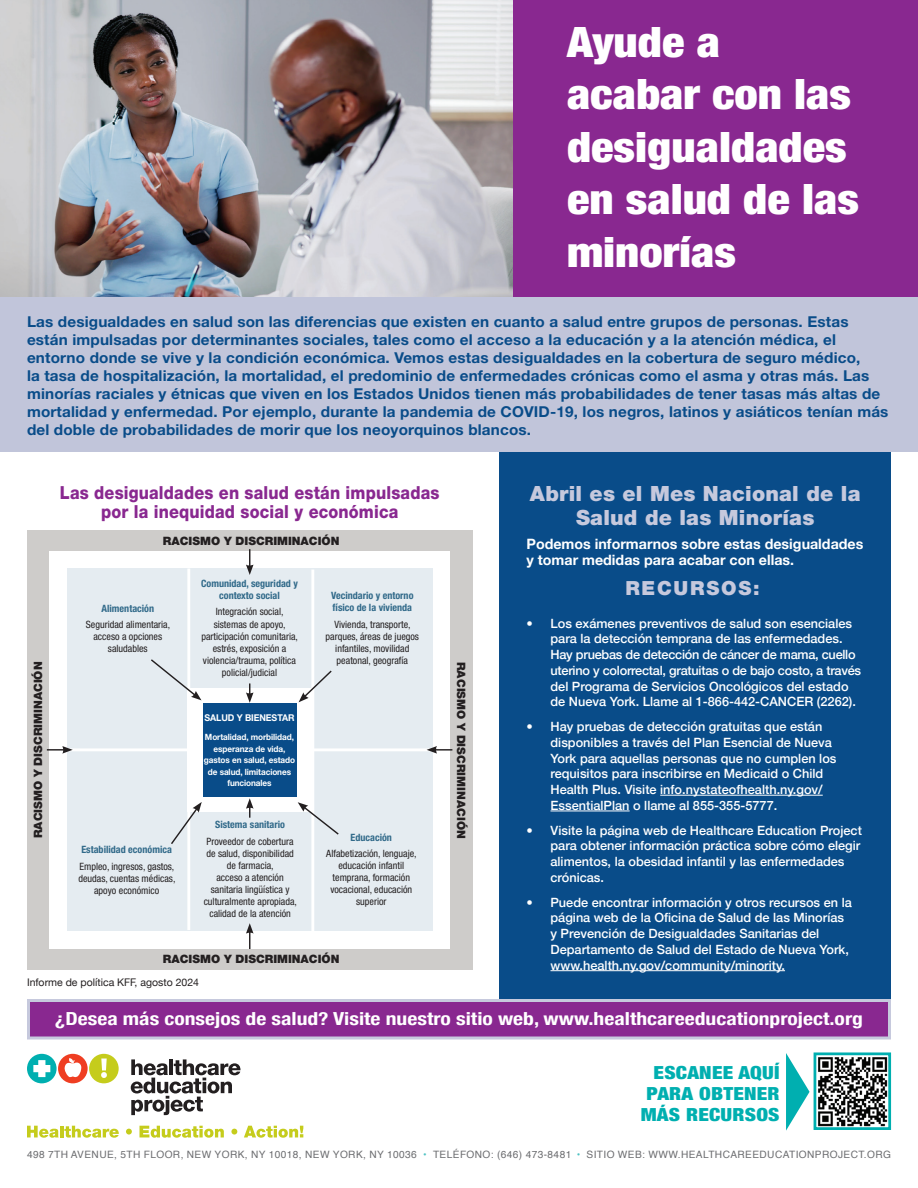
<style>
.page{position:relative;width:918px;height:1188px;background:#fff}
.page>*{position:absolute;margin:0;border:0;box-sizing:border-box;transform-origin:0 0}
.t1{font:900 condensed 42px/52.5px "Helvetica Neue LT Std";color:#fff;scale:1.11 1}
.t2{font:900 21px/24px "Helvetica Neue LT Std";letter-spacing:.01em;color:#c6c9dd;text-align:center}
.t3{font:900 19.5px "Helvetica Neue LT Std";letter-spacing:.09em;color:#c6c9dd}
.t4{font:700 condensed 18px "Helvetica Neue";color:#fff;scale:1.2 1}
.t5{font:800 18px "Helvetica Neue LT Std";letter-spacing:.01em;color:#892890;scale:.9 1}
.t6{font:900 condensed 18px "Helvetica Neue";letter-spacing:.01em;color:#00afb0;scale:1.17 1}
.t7{font:700 15px/18px "Helvetica Neue LT Std";letter-spacing:.01em;color:#094c89}
.t8{font:700 14.25px/16.5px "Helvetica Neue";color:#fff}
.t9{font:500 12.75px/15.8px "Helvetica Neue";color:#fff}
.t10{font:900 11.55px "Helvetica Neue LT Std";color:#231f20}
.t11{font:10.5px "Helvetica Neue";color:#231f20}
.t12{font:10.2px "Helvetica";letter-spacing:.04em;color:#6c6d70}
.t13{font:condensed 10.05px/12.1px "Helvetica Neue LT Std";color:#231f20;text-align:center}
.t14{font:700 condensed 10.05px/12.1px "Helvetica Neue LT Std";color:#306989}
.t15{font:700 9.3px "Helvetica Neue LT Std";letter-spacing:-.01em;color:#fff;scale:.95 1}
.t16{font:700 8.7px/11.6px "Helvetica Neue LT Std";letter-spacing:-.01em;color:#fff;text-align:center;scale:.95 1}
.s1{color:#4ec2c3}
</style>
<div class="page">
<div style="left:500px;top:449px;width:391px;height:560px;background:#094c89"></div>
<div style="left:0;top:290px;width:918px;height:162px;background:#c1c5da"></div>
<div style="left:0;top:0;width:918px;height:297px;background:#892890"></div>
<img style="left:0;top:0;width:513px;height:297px">
<hr style="left:660px;top:795px;width:163px;height:1px;background:#fff">
<hr style="left:550px;top:811px;width:80px;height:1px;background:#fff">
<hr style="left:550px;top:970px;width:235px;height:1px;background:#fff">
<div style="left:27px;top:999px;width:864px;height:41px;background:#892890;border:3px solid #c6c9dd"></div>
<svg style="left:131px;top:1059px;width:110px;height:56px"></svg>
<div style="left:58px;top:1054px;width:30px;height:29px;background:#ef3e22;border-radius:50%"></div>
<svg style="left:64px;top:1058px;width:18px;height:19px"></svg>
<div style="left:89px;top:1054px;width:30px;height:29px;background:#c5cc1c;border-radius:50%"></div>
<svg style="left:101px;top:1059px;width:6px;height:19px"></svg>
<div style="left:27px;top:1054px;width:30px;height:29px;background:#00afb0;border-radius:50%"></div>
<svg style="left:33px;top:1060px;width:17px;height:17px"></svg>
<svg style="left:27px;top:1126px;width:92px;height:12px"></svg>
<svg style="left:126px;top:1129px;width:6px;height:6px"></svg>
<svg style="left:140px;top:1126px;width:84px;height:12px"></svg>
<svg style="left:231px;top:1129px;width:6px;height:6px"></svg>
<svg style="left:244px;top:1126px;width:59px;height:12px"></svg>
<img style="left:818px;top:1057px;width:69px;height:69px">
<div style="left:814px;top:1052px;width:77px;height:78px;border:3px solid #00afb0"></div>
<svg style="left:786px;top:1053px;width:24px;height:78px"></svg>
<div style="left:27px;top:530px;width:445px;height:439px;background:#ceccca"></div>
<div style="left:50px;top:551px;width:400px;height:397px;background:#fff"></div>
<div style="left:67px;top:569px;width:366px;height:362px;background:#e5ecf1"></div>
<div style="left:188px;top:688px;width:124px;height:123px;background:#fff"></div>
<hr style="left:187px;top:569px;width:3px;height:361px;background:#fff">
<hr style="left:311px;top:570px;width:3px;height:361px;background:#fff">
<hr style="left:67px;top:748px;width:373px;height:3px;background:#fff">
<div style="left:203px;top:703px;width:94px;height:93px;background:#094c89"></div>
<svg style="left:246px;top:549px;width:8px;height:26px"></svg>
<svg style="left:246px;top:683px;width:8px;height:20px"></svg>
<svg style="left:246px;top:923px;width:8px;height:26px"></svg>
<svg style="left:246px;top:798px;width:8px;height:20px"></svg>
<svg style="left:47px;top:746px;width:26px;height:8px"></svg>
<svg style="left:427px;top:746px;width:25px;height:8px"></svg>
<svg style="left:151px;top:659px;width:51px;height:41px"></svg>
<svg style="left:299px;top:669px;width:33px;height:33px"></svg>
<svg style="left:171px;top:802px;width:31px;height:42px"></svg>
<svg style="left:298px;top:802px;width:41px;height:34px"></svg>
<p class="t1" style="left:567px;top:15px;width:265px">Ayude a acabar con las desigualdades en salud de las minorías</p>
<p class="t7" style="left:27px;top:313px;width:863px">Las desigualdades en salud son las diferencias que existen en cuanto a salud entre grupos de personas. Estas están impulsadas por determinantes sociales, tales como el acceso a la educación y a la atención médica, el entorno donde se vive y la condición económica. Vemos estas desigualdades en la cobertura de seguro médico,<br>la tasa de hospitalización, la mortalidad, el predominio de enfermedades crónicas como el asma y otras más. Las minorías raciales y étnicas que viven en los Estados Unidos tienen más probabilidades de tener tasas más altas de mortalidad y enfermedad. Por ejemplo, durante la pandemia de COVID-19, los negros, latinos y asiáticos tenían más del doble de probabilidades de morir que los neoyorquinos blancos.</p>
<p class="t5" style="left:60px;top:482px;width:423px">Las desigualdades en salud están impulsadas</p>
<p class="t5" style="left:101px;top:501px;width:332px">por la inequidad social y económica</p>
<p class="t10" style="left:163px;top:534px;width:178px">RACISMO Y DISCRIMINACIÓN</p>
<p class="t14" style="left:201px;top:577px;width:98px">Comunidad, seguridad y</p>
<p class="t14" style="left:219px;top:589px;width:62px">contexto social</p>
<p class="t13" style="left:201px;top:606px;width:98px">Integración social, sistemas de apoyo, participación comunitaria, estrés, exposición a violencia/trauma, política policial/judicial</p>
<p class="t14" style="left:331px;top:589px;width:84px">Vecindario y entorno físico de la vivienda</p>
<p class="t13" style="left:326px;top:618px;width:95px">Vivienda, transporte, parques, áreas de juegos infantiles, movilidad peatonal, geografía</p>
<p class="t14" style="left:102px;top:602px;width:54px">Alimentación</p>
<p class="t13" style="left:86px;top:619px;width:86px">Seguridad alimentaria, acceso a opciones saludables</p>
<p class="t10" style="left:31px;top:838px;width:178px;rotate:-90deg">RACISMO Y DISCRIMINACIÓN</p>
<p class="t10" style="left:468px;top:662px;width:178px;rotate:90deg">RACISMO Y DISCRIMINACIÓN</p>
<p class="t15" style="left:205px;top:712px;width:96px">SALUD Y BIENESTAR</p>
<p class="t16" style="left:204px;top:731px;width:98px">Mortalidad, morbilidad, esperanza de vida, gastos en salud, estado de salud, limitaciones funcionales</p>
<p class="t14" style="left:215px;top:818px;width:71px">Sistema sanitario</p>
<p class="t13" style="left:204px;top:835px;width:95px">Proveedor de cobertura de salud, disponibilidad de farmacia,<br>acceso a atención sanitaria lingüística y culturalmente apropiada, calidad de la atención</p>
<p class="t14" style="left:351px;top:831px;width:43px">Educación</p>
<p class="t13" style="left:326px;top:847px;width:92px">Alfabetización, lenguaje, educación infantil temprana, formación vocacional, educación superior</p>
<p class="t14" style="left:81px;top:843px;width:92px">Estabilidad económica</p>
<p class="t13" style="left:78px;top:860px;width:99px">Empleo, ingresos, gastos, deudas, cuentas médicas, apoyo económico</p>
<p class="t10" style="left:163px;top:952px;width:178px">RACISMO Y DISCRIMINACIÓN</p>
<p class="t11" style="left:27px;top:974px;width:174px">Informe de política KFF, agosto 2024</p>
<p class="t2" style="left:530px;top:481px;width:332px">Abril es el Mes Nacional de la<br>Salud de las Minorías</p>
<p class="t8" style="left:526px;top:536px;width:338px">Podemos informarnos sobre estas desigualdades y tomar medidas para acabar con ellas.</p>
<p class="t3" style="left:625px;top:576px;width:136px">RECURSOS:</p>
<p class="t9" style="left:550px;top:614px;width:312px;text-indent:-24px">• Los exámenes preventivos de salud son esenciales para la detección temprana de las enfermedades.<br>Hay pruebas de detección de cáncer de mama, cuello uterino y colorrectal, gratuitas o de bajo costo, a través del Programa de Servicios Oncológicos del estado de Nueva York. Llame al 1-866-442-CANCER (2262).</p>
<p class="t9" style="left:550px;top:718px;width:288px;text-indent:-24px">• Hay pruebas de detección gratuitas que están disponibles a través del Plan Esencial de Nueva York para aquellas personas que no cumplen los requisitos para inscribirse en Medicaid o Child Health Plus. Visite info.nystateofhealth.ny.gov/ EssentialPlan o llame al 855-355-5777.</p>
<p class="t9" style="left:550px;top:821px;width:313px;text-indent:-24px">• Visite la página web de Healthcare Education Project para obtener información práctica sobre cómo elegir alimentos, la obesidad infantil y las enfermedades crónicas.</p>
<p class="t9" style="left:550px;top:893px;width:303px;text-indent:-24px">• Puede encontrar información y otros recursos en la página web de la Oficina de Salud de las Minorías y Prevención de Desigualdades Sanitarias del Departamento de Salud del Estado de Nueva York, www.health.ny.gov/community/minority.</p>
<p class="t4" style="left:55px;top:1004px;width:675px">¿Desea más consejos de salud? Visite nuestro sitio web, www.healthcareeducationproject.org</p>
<p class="t6" style="left:654px;top:1057px;width:109px">ESCANEE AQUÍ</p>
<p class="t6" style="left:647px;top:1078px;width:115px">PARA OBTENER</p>
<p class="t6" style="left:641px;top:1099px;width:120px">MÁS RECURSOS</p>
<p class="t12" style="left:27px;top:1147px;width:866px">498 7TH AVENUE, 5TH FLOOR, NEW YORK, NY 10018, NEW YORK, NY 10036 <span class="s1">•</span> TELÉFONO: (646) 473-8481 <span class="s1">•</span> SITIO WEB: WWW.HEALTHCAREEDUCATIONPROJECT.ORG</p>
</div>
